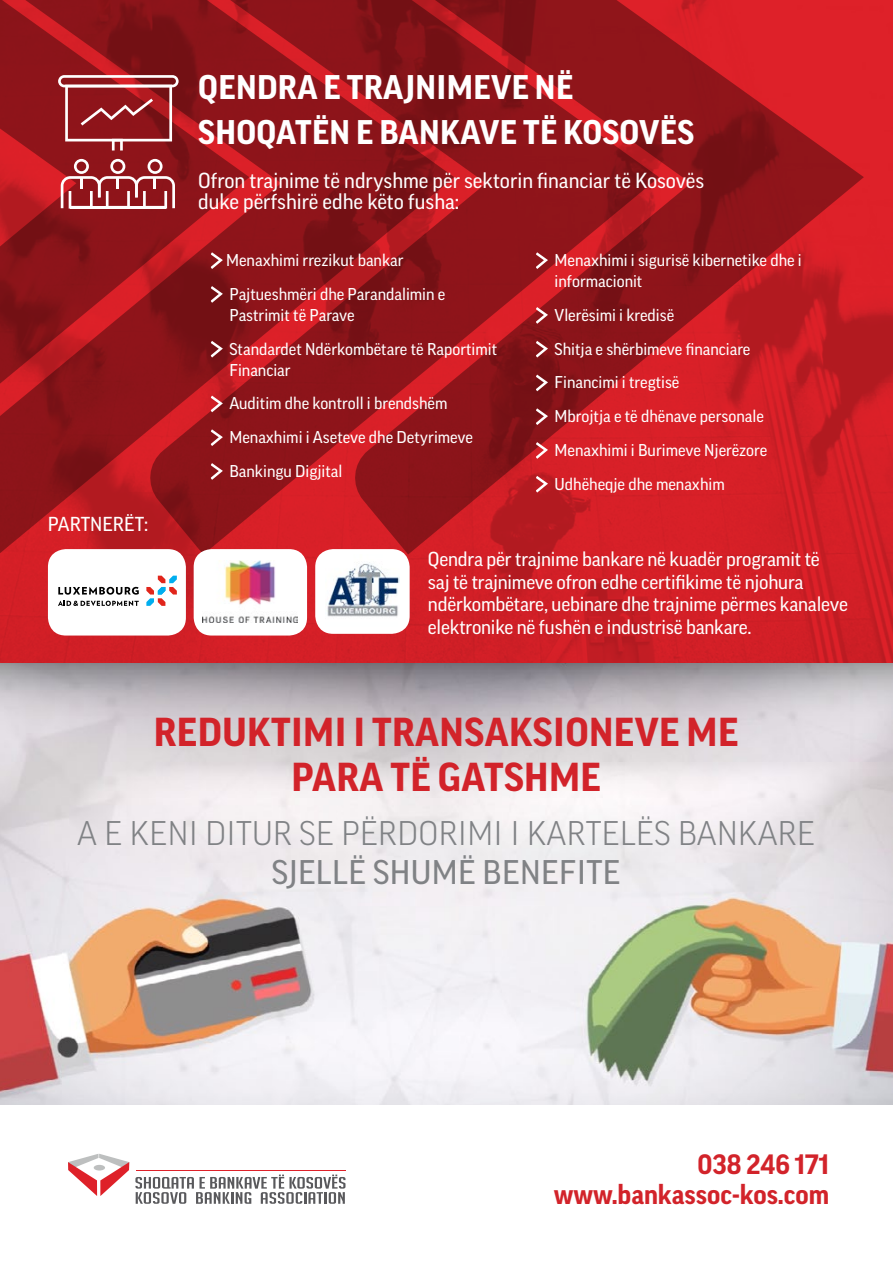
<style>
.page{position:relative;width:893px;height:1263px;background:#fff}
.page>*{position:absolute;margin:0;border:0;box-sizing:border-box;transform-origin:0 0}
.t1{font:700 39px/45px "Good Pro";letter-spacing:.01em;color:#d2232a;text-align:center}
.t2{font:700 33px/45px "Good Pro";letter-spacing:.01em;color:#fff}
.t3{font:300 33px "Good Pro";letter-spacing:.01em;color:#808285}
.t4{font:33px "Good Pro";letter-spacing:.01em;color:#808285}
.t5{font:700 27px/30px "Good Pro";color:#d2232a;text-align:right}
.t6{font:21px/21px "Good Pro";color:#fff}
.t7{font:19.5px/22.5px "Good Pro";letter-spacing:-.01em;color:#fff}
.t8{font:16.5px/33.8px "Good Pro";color:#fff}
</style>
<div class="page">
<img style="left:0;top:0;width:893px;height:663px">
<svg style="left:0;top:0;width:149px;height:554px;fill:#8d141a"></svg>
<svg style="left:149px;top:0;width:205px;height:554px;fill:#8d141a"></svg>
<svg style="left:354px;top:0;width:510px;height:554px"></svg>
<svg style="left:211px;top:252px;width:12px;height:17px"></svg>
<svg style="left:211px;top:286px;width:12px;height:17px"></svg>
<svg style="left:211px;top:341px;width:12px;height:16px"></svg>
<svg style="left:211px;top:396px;width:12px;height:16px"></svg>
<svg style="left:211px;top:429px;width:12px;height:17px"></svg>
<svg style="left:211px;top:463px;width:12px;height:17px"></svg>
<svg style="left:536px;top:252px;width:12px;height:17px"></svg>
<svg style="left:536px;top:307px;width:12px;height:17px"></svg>
<svg style="left:536px;top:341px;width:12px;height:16px"></svg>
<svg style="left:536px;top:375px;width:12px;height:16px"></svg>
<svg style="left:536px;top:408px;width:12px;height:17px"></svg>
<svg style="left:536px;top:442px;width:12px;height:17px"></svg>
<svg style="left:536px;top:476px;width:12px;height:17px"></svg>
<svg style="left:61px;top:159px;width:114px;height:50px"></svg>
<svg style="left:58px;top:75px;width:121px;height:75px"></svg>
<hr style="left:70px;top:206px;width:96px;height:3px;background:#fff">
<div style="left:48px;top:549px;width:138px;height:86px;background:#fff;border-radius:18px"></div>
<svg style="left:58px;top:587px;width:81px;height:8px"></svg>
<svg style="left:146px;top:576px;width:31px;height:30px"></svg>
<svg style="left:58px;top:601px;width:81px;height:5px"></svg>
<div style="left:194px;top:549px;width:113px;height:86px;background:#fff;border-radius:18px"></div>
<img style="left:203px;top:561px;width:94px;height:61px">
<div style="left:315px;top:549px;width:95px;height:85px;background:#fff;border-radius:18px"></div>
<img style="left:327px;top:562px;width:72px;height:55px">
<img style="left:0;top:663px;width:893px;height:442px">
<svg style="left:68px;top:1154px;width:61px;height:42px"></svg>
<hr style="left:136px;top:1170px;width:209px;height:1px;background:#de2129">
<svg style="left:135px;top:1174px;width:210px;height:30px"></svg>
<h2 class="t2" style="left:198px;top:65px;width:497px">QENDRA E TRAJNIMEVE NË<br>SHOQATËN E BANKAVE TË KOSOVËS</h2>
<p class="t6" style="left:198px;top:170px;width:508px">Ofron trajnime të ndryshme për sektorin financiar të Kosovës duke përfshirë edhe këto fusha:</p>
<p class="t7" style="left:48px;top:512px;width:102px">PARTNERËT:</p>
<p class="t8" style="left:226px;top:243px;width:221px">Menaxhimi rrezikut bankar<br>Pajtueshmëri dhe Parandalimin e</p>
<p class="t8" style="left:229px;top:298px;width:269px">Pastrimit të Parave<br>Standardet Ndërkombëtare të Raportimit</p>
<p class="t8" style="left:229px;top:353px;width:245px">Financiar<br>Auditim dhe kontroll i brendshëm<br>Menaxhimi i Aseteve dhe Detyrimeve<br>Bankingu Digjital</p>
<p class="t8" style="left:554px;top:250px;width:249px;line-height:21px">Menaxhimi i sigurisë kibernetike dhe i informacionit</p>
<p class="t8" style="left:554px;top:298px;width:214px">Vlerësimi i kredisë<br>Shitja e shërbimeve financiare<br>Financimi i tregtisë<br>Mbrojtja e të dhënave personale<br>Menaxhimi i Burimeve Njerëzore<br>Udhëheqje dhe menaxhim</p>
<p class="t7" style="left:428px;top:548px;width:421px">Qendra për trajnime bankare në kuadër programit të<br>saj të trajnimeve ofron edhe certifikime të njohura ndërkombëtare, uebinare dhe trajnime përmes kanaleve elektronike në fushën e industrisë bankare.</p>
<h1 class="t1" style="left:154px;top:709px;width:586px">REDUKTIMI I TRANSAKSIONEVE ME<br>PARA TË GATSHME</h1>
<h2 class="t3" style="left:77px;top:814px;width:739px">A E KENI DITUR SE PËRDORIMI I KARTELËS BANKARE</h2>
<h2 class="t4" style="left:272px;top:853px;width:350px">SJELLË SHUMË BENEFITE</h2>
<h3 class="t5" style="left:554px;top:1149px;width:277px">038 246 171 www.bankassoc-kos.com</h3>
</div>
